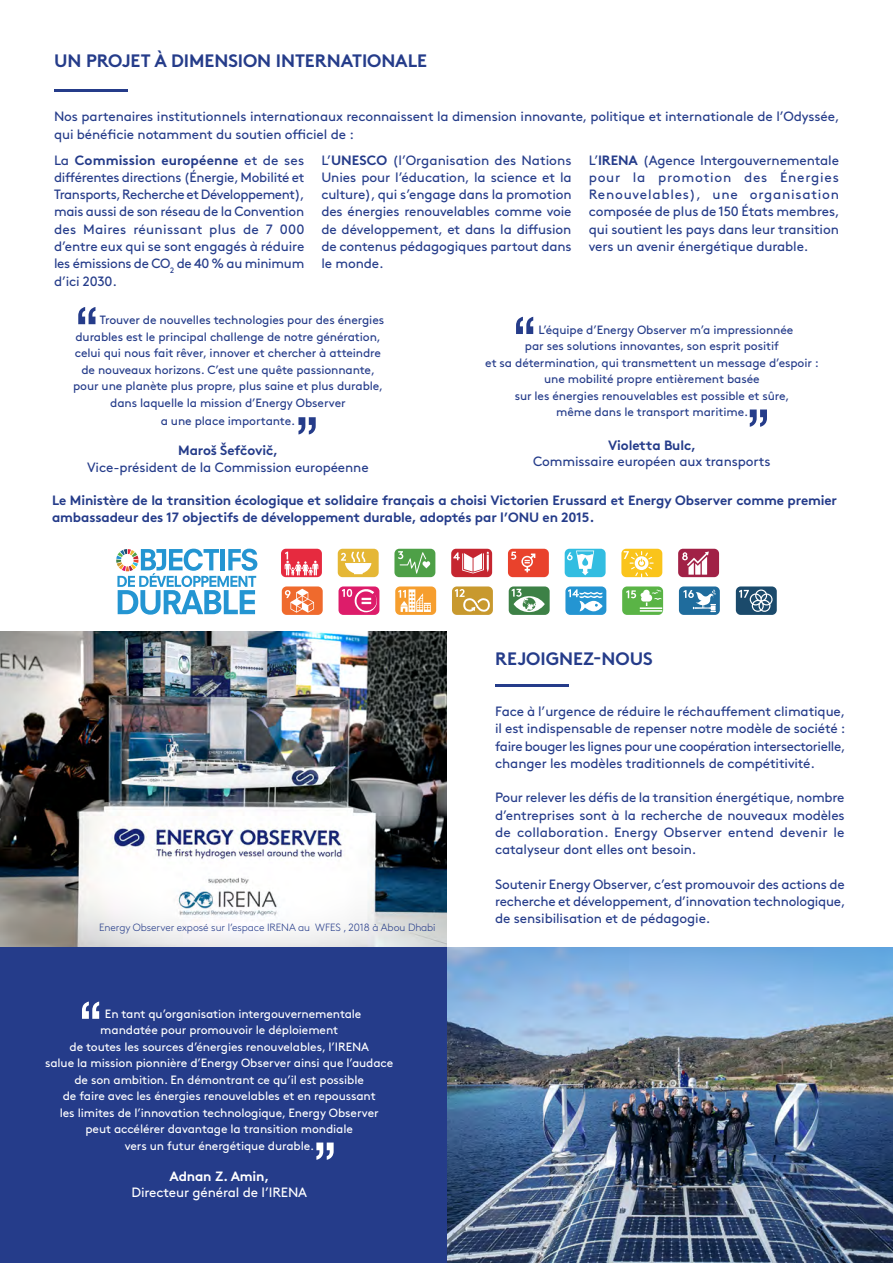
<style>
.page{position:relative;width:893px;height:1263px;background:#fff}
.page>*{position:absolute;margin:0;border:0;box-sizing:border-box;transform-origin:0 0}
.Style_de_paragraphe{font:60px "Bangla Sangam MN";color:#253c8a}
.Style_de_paragraphe-2{font:60px "Bangla Sangam MN";color:#fff}
.t1{font:700 18px "Brown";letter-spacing:-.005em;color:#253c8a}
.Style_de_paragraphe-3{font:13.5px/17.2px "Brown";letter-spacing:-.01em;color:#253c8a;text-align:justify}
.Style_de_paragraphe-4{font:700 13.5px/17.2px "Brown";letter-spacing:-.01em;color:#253c8a}
.Style_de_paragraphe-5{font:13.5px "Brown";letter-spacing:-.03em;color:#253c8a}
.Style_de_paragraphe-6{font:13.5px "Brown";letter-spacing:-.01em;color:#fff}
.Style_de_paragraphe-7{font:700 13.5px "Brown";letter-spacing:-.01em;color:#fff}
.Style_de_paragraphe-8{font:12px/16.5px "Brown";letter-spacing:-.01em;color:#253c8a;text-align:center}
.Style_de_paragraphe-9{font:12px/16.5px "Brown";letter-spacing:-.01em;color:#fff;text-align:center}
.Style_de_paragraphe-10{font:300 10.5px "Brown";letter-spacing:-.01em;color:#253c8a}
.s1{font-weight:700}
</style>
<div class="page">
<img style="left:446px;top:947px;width:447px;height:316px">
<img style="left:0;top:631px;width:446px;height:316px">
<hr style="left:495px;top:684px;width:73px;height:2px;background:#253c8a">
<div style="left:0;top:947px;width:446px;height:316px;background:#253c8a"></div>
<hr style="left:54px;top:89px;width:73px;height:3px;background:#253c8a">
<svg style="left:281px;top:549px;width:41px;height:28px"></svg>
<svg style="left:338px;top:549px;width:41px;height:28px"></svg>
<svg style="left:394px;top:549px;width:41px;height:28px"></svg>
<svg style="left:451px;top:549px;width:41px;height:28px"></svg>
<svg style="left:508px;top:549px;width:41px;height:28px"></svg>
<svg style="left:565px;top:549px;width:41px;height:28px"></svg>
<svg style="left:621px;top:549px;width:41px;height:28px"></svg>
<svg style="left:678px;top:549px;width:41px;height:28px"></svg>
<svg style="left:282px;top:586px;width:41px;height:29px"></svg>
<svg style="left:338px;top:586px;width:41px;height:29px"></svg>
<svg style="left:395px;top:586px;width:41px;height:29px"></svg>
<svg style="left:452px;top:586px;width:41px;height:29px"></svg>
<svg style="left:509px;top:586px;width:41px;height:29px"></svg>
<svg style="left:565px;top:586px;width:41px;height:29px"></svg>
<svg style="left:622px;top:586px;width:41px;height:29px"></svg>
<svg style="left:679px;top:586px;width:41px;height:29px"></svg>
<svg style="left:736px;top:586px;width:41px;height:29px"></svg>
<svg style="left:116px;top:549px;width:141px;height:66px"></svg>
<p class="t1" style="left:54px;top:46px;width:375px">UN PROJET À DIMENSION INTERNATIONALE</p>
<p class="Style_de_paragraphe-3" style="left:54px;top:107px;width:787px">Nos partenaires institutionnels internationaux reconnaissent la dimension innovante, politique et internationale de l’Odyssée, qui bénéficie notamment du soutien officiel de :</p>
<p class="Style_de_paragraphe-3" style="left:54px;top:150px;width:252px">La <span class="s1">Commission européenne</span> et de ses différentes directions (Énergie, Mobilité et</p>
<p class="Style_de_paragraphe-5" style="left:54px;top:184px;width:252px">Transports, Recherche et Développement),</p>
<p class="Style_de_paragraphe-3" style="left:54px;top:202px;width:252px">mais aussi de son réseau de la Convention</p>
<p class="Style_de_paragraphe-3" style="left:54px;top:219px;width:252px">des Maires réunissant plus de 7 000 d’entre eux qui se sont engagés à réduire les émissions de CO<sub>2</sub> de 40 % au minimum d’ici 2030.</p>
<p class="Style_de_paragraphe-3" style="left:321px;top:150px;width:252px">L’<span class="s1">UNESCO</span> (l’Organisation des Nations Unies pour l’éducation, la science et la culture), qui s’engage dans la promotion des énergies renouvelables comme voie de développement, et dans la diffusion de contenus pédagogiques partout dans le monde.</p>
<p class="Style_de_paragraphe-3" style="left:589px;top:150px;width:252px">L’<span class="s1">IRENA</span> (Agence Intergouvernementale pour la promotion des Énergies Renouvelables), une organisation composée de plus de 150 États membres, qui soutient les pays dans leur transition vers un avenir énergétique durable.</p>
<p class="Style_de_paragraphe" style="left:74px;top:291px;width:26px">“</p>
<p class="Style_de_paragraphe-8" style="left:75px;top:311px;width:310px;text-align:right">Trouver de nouvelles technologies pour des énergies durables est le principal challenge de notre génération,</p>
<p class="Style_de_paragraphe-8" style="left:75px;top:344px;width:308px">celui qui nous fait rêver, innover et chercher à atteindre</p>
<p class="Style_de_paragraphe-8" style="left:81px;top:360px;width:295px">de nouveaux horizons. C’est une quête passionnante,</p>
<p class="Style_de_paragraphe-8" style="left:73px;top:377px;width:312px">pour une planète plus propre, plus saine et plus durable,</p>
<p class="Style_de_paragraphe-8" style="left:110px;top:393px;width:237px">dans laquelle la mission d’Energy Observer</p>
<p class="Style_de_paragraphe-8" style="left:161px;top:411px;width:136px">a une place importante.</p>
<p class="Style_de_paragraphe-4" style="left:178px;top:441px;width:101px">Maroš Šefčovič,</p>
<p class="Style_de_paragraphe-3" style="left:87px;top:457px;width:283px">Vice-président de la Commission européenne</p>
<p class="Style_de_paragraphe" style="left:294px;top:400px;width:26px">”</p>
<p class="Style_de_paragraphe" style="left:512px;top:301px;width:26px">“</p>
<p class="Style_de_paragraphe-8" style="left:538px;top:320px;width:257px">L’équipe d’Energy Observer m’a impressionnée</p>
<p class="Style_de_paragraphe-8" style="left:525px;top:337px;width:255px">par ses solutions innovantes, son esprit positif</p>
<p class="Style_de_paragraphe-8" style="left:485px;top:353px;width:335px">et sa détermination, qui transmettent un message d’espoir : une mobilité propre entièrement basée</p>
<p class="Style_de_paragraphe-8" style="left:515px;top:386px;width:276px">sur les énergies renouvelables est possible et sûre,</p>
<p class="Style_de_paragraphe-8" style="left:556px;top:403px;width:194px">même dans le transport maritime.</p>
<p class="Style_de_paragraphe-4" style="left:608px;top:435px;width:89px">Violetta Bulc,</p>
<p class="Style_de_paragraphe-3" style="left:533px;top:452px;width:239px">Commissaire européen aux transports</p>
<p class="Style_de_paragraphe" style="left:746px;top:392px;width:26px">”</p>
<p class="Style_de_paragraphe-4" style="left:52px;top:490px;width:786px">Le Ministère de la transition écologique et solidaire français a choisi Victorien Erussard et Energy Observer comme premier ambassadeur des 17 objectifs de développement durable, adoptés par l’ONU en 2015.</p>
<p class="Style_de_paragraphe-10" style="left:99px;top:920px;width:338px">Energy Observer exposé sur l’espace IRENA au WFES , 2018 à Abou Dhabi</p>
<p class="Style_de_paragraphe-2" style="left:78px;top:985px;width:26px">“</p>
<p class="Style_de_paragraphe-9" style="left:105px;top:1004px;width:258px">En tant qu’organisation intergouvernementale</p>
<p class="Style_de_paragraphe-9" style="left:100px;top:1021px;width:239px">mandatée pour promouvoir le déploiement</p>
<p class="Style_de_paragraphe-9" style="left:70px;top:1037px;width:301px">de toutes les sources d’énergies renouvelables, l’IRENA</p>
<p class="Style_de_paragraphe-9" style="left:45px;top:1054px;width:350px">salue la mission pionnière d’Energy Observer ainsi que l’audace de son ambition. En démontrant ce qu’il est possible</p>
<p class="Style_de_paragraphe-9" style="left:63px;top:1087px;width:315px">de faire avec les énergies renouvelables et en repoussant</p>
<p class="Style_de_paragraphe-9" style="left:60px;top:1103px;width:320px">les limites de l’innovation technologique, Energy Observer</p>
<p class="Style_de_paragraphe-9" style="left:85px;top:1120px;width:269px">peut accélérer davantage la transition mondiale</p>
<p class="Style_de_paragraphe-9" style="left:125px;top:1136px;width:191px">vers un futur énergétique durable.</p>
<p class="Style_de_paragraphe-7" style="left:170px;top:1165px;width:102px">Adnan Z. Amin,</p>
<p class="Style_de_paragraphe-6" style="left:131px;top:1182px;width:177px">Directeur général de l’IRENA</p>
<p class="Style_de_paragraphe-2" style="left:312px;top:1125px;width:26px">”</p>
<p class="t1" style="left:495px;top:644px;width:159px">REJOIGNEZ-NOUS</p>
<p class="Style_de_paragraphe-3" style="left:495px;top:701px;width:352px">Face à l’urgence de réduire le réchauffement climatique, il est indispensable de repenser notre modèle de société : faire bouger les lignes pour une coopération intersectorielle, changer les modèles traditionnels de compétitivité.</p>
<p class="Style_de_paragraphe-3" style="left:495px;top:788px;width:351px">Pour relever les défis de la transition énergétique, nombre d’entreprises sont à la recherche de nouveaux modèles de collaboration. Energy Observer entend devenir le catalyseur dont elles ont besoin.</p>
<p class="Style_de_paragraphe-3" style="left:495px;top:874px;width:352px">Soutenir Energy Observer, c’est promouvoir des actions de recherche et développement, d’innovation technologique, de sensibilisation et de pédagogie.</p>
</div>
